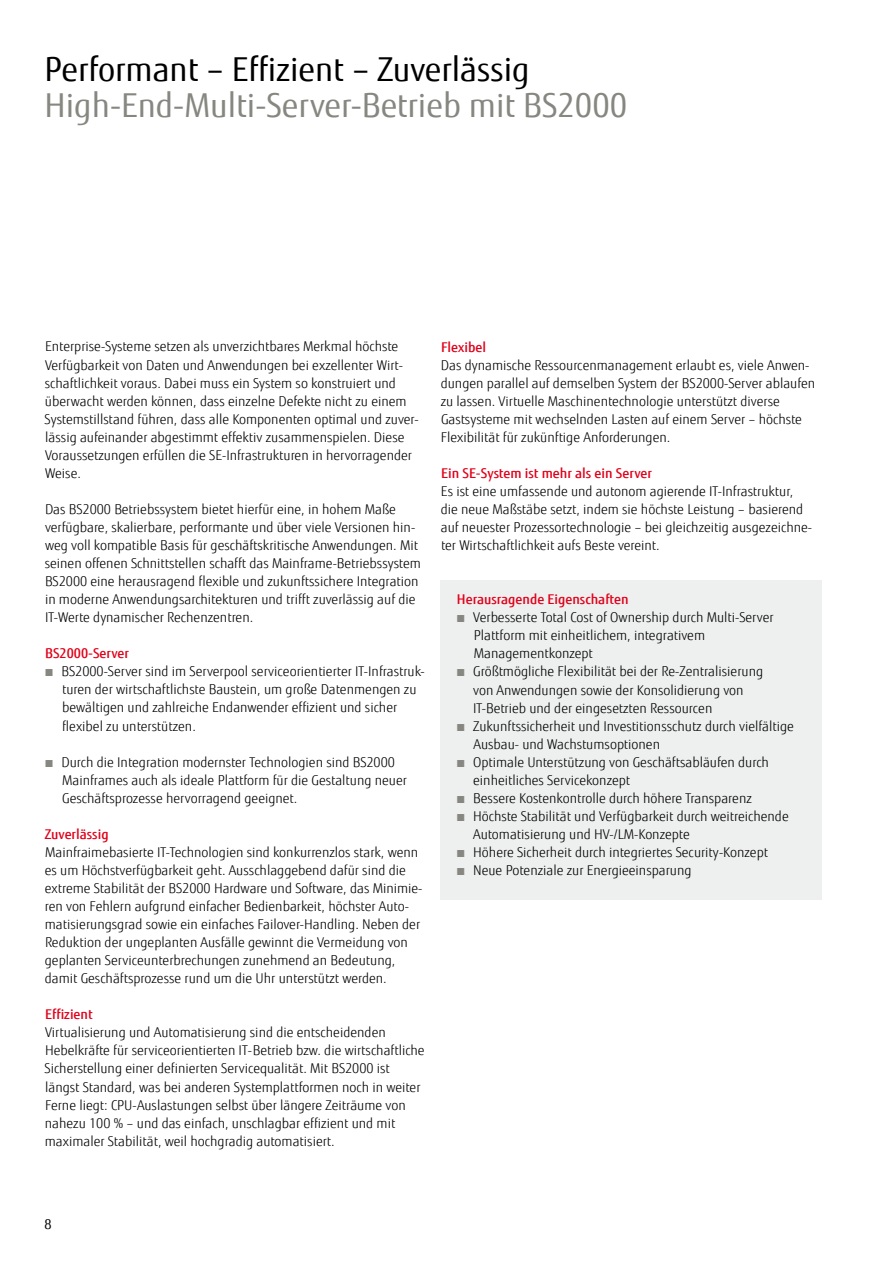
<style>
.page{position:relative;width:893px;height:1263px;background:#fff}
.page>*{position:absolute;margin:0;border:0;box-sizing:border-box;transform-origin:0 0}
.t1{font:33px "Fujitsu Sans";color:#878781}
.t2{font:33px "Fujitsu Sans";color:#000}
.t3{font:300 13.5px/18px "Fujitsu Sans";color:#000}
.t4{font:500 13.5px "Fujitsu Sans";color:#e2001a}
.t5{font:13.5px "Fujitsu Sans";color:#000}
.s1{color:#878781}
</style>
<div class="page">
<div style="left:440px;top:580px;width:381px;height:320px;background:#eeefef"></div>
<h1 class="t2" style="left:44px;top:49px;width:487px">Performant – Effizient – Zuverlässig</h1>
<h1 class="t1" style="left:44px;top:85px;width:584px">High-End-Multi-Server-Betrieb mit BS2000</h1>
<p class="t3" style="left:45px;top:338px;width:375px">Enterprise-Systeme setzen als unverzichtbares Merkmal höchste Verfügbarkeit von Daten und Anwendungen bei exzellenter Wirt&shy;schaftlichkeit voraus. Dabei muss ein System so konstruiert und<br>ü berwacht werden können, dass einzelne Defekte nicht zu einem Systemstillstand fü hren, dass alle Komponenten optimal und zuver&shy;lässig aufeinander abgestimmt effektiv zusammenspielen. Diese Voraussetzungen erfü llen die SE-Infrastrukturen in hervorragender Weise.</p>
<p class="t3" style="left:45px;top:500px;width:378px">Das BS2000 Betriebssystem bietet hierfü r eine, in hohem Maße verfügbare, skalierbare, performante und ü ber viele Versionen hin&shy;weg voll kompatible Basis fü r geschäftskritische Anwendungen. Mit seinen offenen Schnittstellen schafft das Mainframe-Betriebssystem BS2000 eine herausragend flexible und zukunftssichere Integration in moderne Anwendungsarchitekturen und trifft zuverlässig auf die IT-Werte dynamischer Rechenzentren.</p>
<p class="t4" style="left:45px;top:645px;width:85px">BS2000-Server</p>
<p class="t3" style="left:62px;top:663px;width:364px;text-indent:-18px"><span class="s1">■</span> BS2000-Server sind im Serverpool serviceorientierter IT-Infrastruk&shy;turen der wirtschaftlichste Baustein, um große Datenmengen zu bewältigen und zahlreiche Endanwender effizient und sicher flexibel zu unterstü tzen.</p>
<p class="t3" style="left:62px;top:753px;width:346px;text-indent:-18px"><span class="s1">■</span> Durch die Integration modernster Technologien sind BS2000<br>Mainframes auch als ideale Plattform fü r die Gestaltung neuer<br>Geschäftsprozesse hervorragend geeignet.</p>
<p class="t4" style="left:45px;top:826px;width:65px">Zuverlässig</p>
<p class="t3" style="left:45px;top:843px;width:379px">Mainfraimebasierte IT-Technologien sind konkurrenzlos stark, wenn es um Höchstverfügbarkeit geht. Ausschlaggebend dafü r sind die extreme Stabilität der BS2000 Hardware und Software, das Minimie&shy;ren von Fehlern aufgrund einfacher Bedienbarkeit, höchster Auto&shy;matisierungsgrad sowie ein einfaches Failover-Handling. Neben der Reduktion der ungeplanten Ausfälle gewinnt die Vermeidung von geplanten Serviceunterbrechungen zunehmend an Bedeutung, damit Geschäftsprozesse rund um die Uhr unterstü tzt werden.</p>
<p class="t4" style="left:45px;top:1006px;width:49px">Effizient</p>
<p class="t3" style="left:45px;top:1024px;width:382px">Virtualisierung und Automatisierung sind die entscheidenden Hebelkräfte für serviceorientierten IT-Betrieb bzw. die wirtschaftliche Sicherstellung einer definierten Servicequalität. Mit BS2000 ist längst Standard, was bei anderen Systemplattformen noch in weiter Ferne liegt: CPU-Auslastungen selbst über längere Zeiträume von nahezu 100 % – und das einfach, unschlagbar effizient und mit maximaler Stabilität, weil hochgradig automatisiert.</p>
<p class="t4" style="left:441px;top:338px;width:47px">Flexibel</p>
<p class="t3" style="left:441px;top:356px;width:376px">Das dynamische Ressourcenmanagement erlaubt es, viele Anwen&shy;dungen parallel auf demselben System der BS2000-Server ablaufen zu lassen. Virtuelle Maschinentechnologie unterstützt diverse Gastsysteme mit wechselnden Lasten auf einem Server – höchste Flexibilität fü r zukü nftige Anforderungen.</p>
<p class="t4" style="left:441px;top:465px;width:212px">Ein SE-System ist mehr als ein Server</p>
<p class="t3" style="left:441px;top:482px;width:373px">Es ist eine umfassende und autonom agierende IT-Infrastruktur, die neue Maßstäbe setzt, indem sie höchste Leistung – basierend auf neuester Prozessortechnologie – bei gleichzeitig ausgezeichne&shy;ter Wirtschaftlichkeit aufs Beste vereint.</p>
<p class="t4" style="left:457px;top:591px;width:173px">Herausragende Eigenschaften</p>
<p class="t3" style="left:474px;top:609px;width:301px;text-indent:-18px"><span class="s1">■</span> Verbesserte Total Cost of Ownership durch Multi-Server<br>Plattform mit einheitlichem, integrativem<br>Managementkonzept</p>
<p class="t3" style="left:473px;top:663px;width:291px;text-indent:-18px"><span class="s1">■</span> Größtmögliche Flexibilität bei der Re-Zentralisierung von Anwendungen sowie der Konsolidierung von<br>IT-Betrieb und der eingesetzten Ressourcen</p>
<p class="t3" style="left:474px;top:717px;width:322px;text-indent:-18px"><span class="s1">■</span> Zukunftssicherheit und Investitionsschutz durch vielfältige<br>Ausbau- und Wachstumsoptionen</p>
<p class="t3" style="left:473px;top:753px;width:297px;text-indent:-18px"><span class="s1">■</span> Optimale Unterstü tzung von Geschäftsabläufen durch einheitliches Servicekonzept</p>
<p class="t3" style="left:455px;top:789px;width:298px"><span class="s1">■</span> Bessere Kostenkontrolle durch höhere Transparenz</p>
<p class="t3" style="left:473px;top:807px;width:317px;text-indent:-18px"><span class="s1">■</span> Höchste Stabilität und Verfügbarkeit durch weitreichende<br>Automatisierung und HV-/LM-Konzepte</p>
<p class="t3" style="left:455px;top:843px;width:314px"><span class="s1">■</span> Höhere Sicherheit durch integriertes Security-Konzept</p>
<p class="t3" style="left:455px;top:861px;width:238px"><span class="s1">■</span> Neue Potenziale zur Energieeinsparung</p>
<p class="t5" style="left:45px;top:1215px;width:9px">8</p>
</div>
